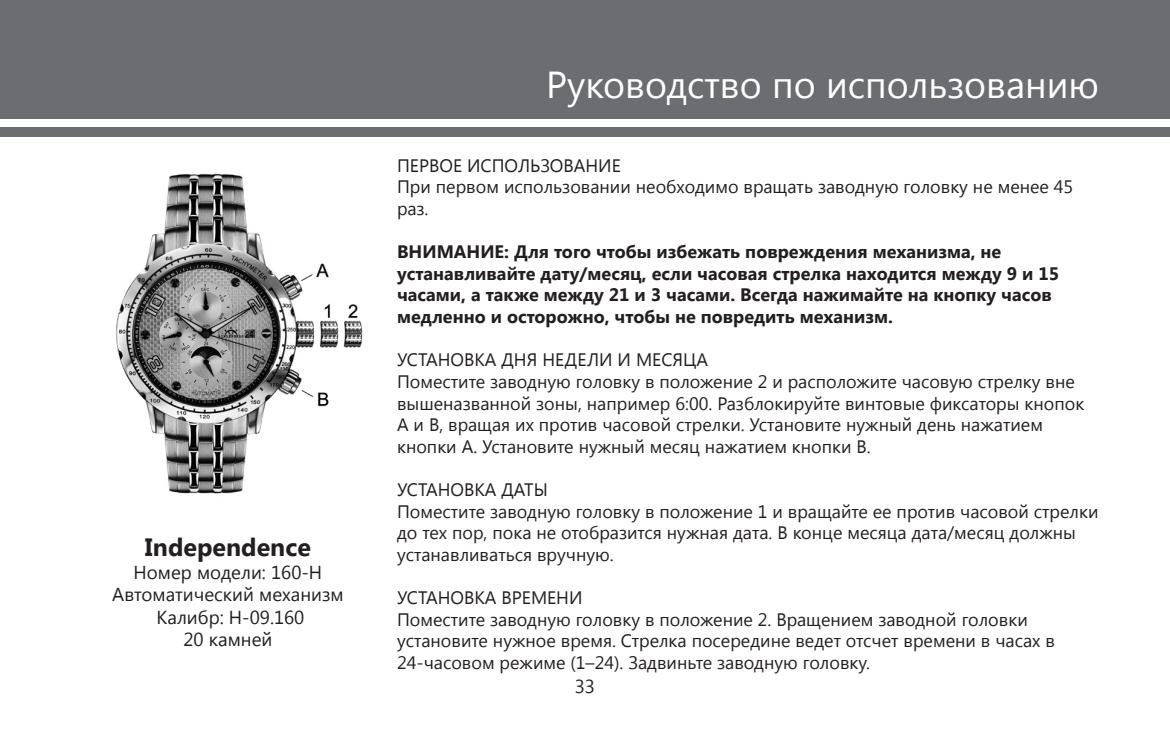
<style>
.page{position:relative;width:1170px;height:745px;background:#fff}
.page>*{position:absolute;margin:0;border:0;box-sizing:border-box;transform-origin:0 0}
.t1{font:37.5px "Segoe UI";color:#fff}
.t2{font:700 25px "Segoe UI";color:#231f20}
.t3{font:18.75px/22.5px "Segoe UI";color:#231f20;text-align:center}
.t4{font:18px/21.5px "Segoe UI";color:#231f20}
.t5{font:700 18px/21.5px "Segoe UI";color:#231f20}
</style>
<div class="page">
<div style="left:0;top:0;width:1169px;height:119px;background:#6c6d70"></div>
<div style="left:0;top:127px;width:1169px;height:10px;background:#6c6d70"></div>
<img style="left:116px;top:173px;width:247px;height:321px">
<h2 class="t2" style="left:145px;top:529px;width:167px">Independence</h2>
<p class="t3" style="left:112px;top:559px;width:233px">Номер модели: 160-H<br>Автоматический механизм<br>Калибр: H-09.160<br>20 камней</p>
<h1 class="t1" style="left:546px;top:59px;width:554px">Руководство по использованию</h1>
<p class="t4" style="left:397px;top:154px;width:677px">ПЕРВОЕ ИСПОЛЬЗОВАНИЕ<br>При первом использовании необходимо вращать заводную головку не менее 45 раз.</p>
<p class="t5" style="left:397px;top:240px;width:663px">ВНИМАНИЕ: Для того чтобы избежать повреждения механизма, не устанавливайте дату/месяц, если часовая стрелка находится между 9 и 15 часами, а также между 21 и 3 часами. Всегда нажимайте на кнопку часов медленно и осторожно, чтобы не повредить механизм.</p>
<p class="t4" style="left:397px;top:348px;width:688px">УСТАНОВКА ДНЯ НЕДЕЛИ И МЕСЯЦА<br>Поместите заводную головку в положение 2 и расположите часовую стрелку вне вышеназванной зоны, например 6:00. Разблокируйте винтовые фиксаторы кнопок A и B, вращая их против часовой стрелки. Установите нужный день нажатием кнопки А. Установите нужный месяц нажатием кнопки В.</p>
<p class="t4" style="left:397px;top:478px;width:703px">УСТАНОВКА ДАТЫ<br>Поместите заводную головку в положение 1 и вращайте ее против часовой стрелки до тех пор, пока не отобразится нужная дата. В конце месяца дата/месяц должны устанавливаться вручную.</p>
<p class="t4" style="left:397px;top:586px;width:659px">УСТАНОВКА ВРЕМЕНИ<br>Поместите заводную головку в положение 2. Вращением заводной головки установите нужное время. Стрелка посередине ведет отсчет времени в часах в 24-часовом режиме (1–24). Задвиньте заводную головку.</p>
<p class="t3" style="left:575px;top:673px;width:22px">33</p>
</div>
